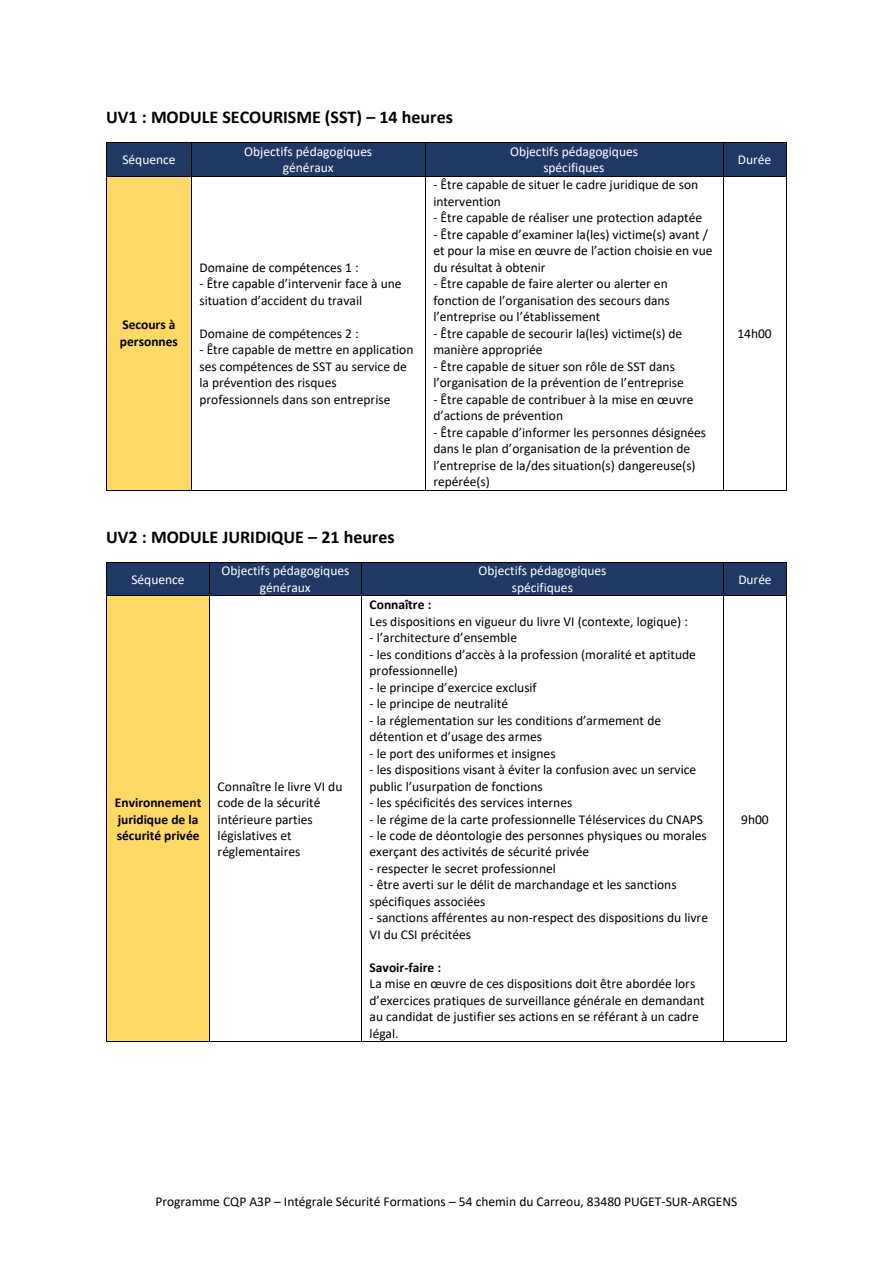
<style>
.page{position:relative;width:893px;height:1263px;background:#fff}
.page>*{position:absolute;margin:0;border:0;box-sizing:border-box;transform-origin:0 0}
.t1{font:700 18px "Calibri";color:#000}
.t2{font:13.5px/16.5px "Calibri";color:#000}
.t3{font:13.5px/16.4px "Calibri";letter-spacing:-.005em;color:#fff;text-align:center}
.t4{font:700 13.5px/16.5px "Calibri";letter-spacing:-.005em;color:#000}
</style>
<div class="page">
<div style="left:107px;top:143px;width:84px;height:33px;background:#1f3864"></div>
<div style="left:192px;top:143px;width:233px;height:33px;background:#1f3864"></div>
<div style="left:426px;top:143px;width:297px;height:33px;background:#1f3864"></div>
<div style="left:723px;top:143px;width:63px;height:33px;background:#1f3864"></div>
<hr style="left:107px;top:142px;width:84px;height:1px;background:#000">
<hr style="left:192px;top:142px;width:233px;height:1px;background:#000">
<hr style="left:426px;top:142px;width:297px;height:1px;background:#000">
<hr style="left:723px;top:142px;width:63px;height:1px;background:#000">
<hr style="left:106px;top:143px;width:1px;height:33px;background:#000">
<hr style="left:191px;top:143px;width:1px;height:33px;background:#000">
<hr style="left:425px;top:143px;width:1px;height:33px;background:#000">
<hr style="left:723px;top:143px;width:1px;height:33px;background:#000">
<hr style="left:786px;top:143px;width:1px;height:33px;background:#000">
<div style="left:107px;top:176px;width:84px;height:314px;background:#ffd966"></div>
<hr style="left:107px;top:176px;width:84px;height:1px;background:#000">
<hr style="left:192px;top:176px;width:233px;height:1px;background:#000">
<hr style="left:426px;top:176px;width:297px;height:1px;background:#000">
<hr style="left:723px;top:176px;width:63px;height:1px;background:#000">
<hr style="left:106px;top:176px;width:1px;height:314px;background:#000">
<hr style="left:107px;top:490px;width:84px;height:1px;background:#000">
<hr style="left:191px;top:176px;width:1px;height:314px;background:#000">
<hr style="left:192px;top:490px;width:233px;height:1px;background:#000">
<hr style="left:425px;top:176px;width:1px;height:314px;background:#000">
<hr style="left:426px;top:490px;width:297px;height:1px;background:#000">
<hr style="left:723px;top:176px;width:1px;height:314px;background:#000">
<hr style="left:723px;top:490px;width:63px;height:1px;background:#000">
<hr style="left:786px;top:176px;width:1px;height:314px;background:#000">
<div style="left:107px;top:563px;width:102px;height:33px;background:#1f3864"></div>
<div style="left:210px;top:563px;width:151px;height:33px;background:#1f3864"></div>
<div style="left:362px;top:563px;width:361px;height:33px;background:#1f3864"></div>
<div style="left:724px;top:563px;width:62px;height:33px;background:#1f3864"></div>
<hr style="left:107px;top:562px;width:102px;height:1px;background:#000">
<hr style="left:210px;top:562px;width:151px;height:1px;background:#000">
<hr style="left:362px;top:562px;width:361px;height:1px;background:#000">
<hr style="left:724px;top:562px;width:62px;height:1px;background:#000">
<hr style="left:106px;top:563px;width:1px;height:33px;background:#000">
<hr style="left:209px;top:563px;width:1px;height:33px;background:#000">
<hr style="left:361px;top:563px;width:1px;height:33px;background:#000">
<hr style="left:723px;top:563px;width:1px;height:33px;background:#000">
<hr style="left:786px;top:563px;width:1px;height:33px;background:#000">
<div style="left:107px;top:596px;width:102px;height:445px;background:#ffd966"></div>
<hr style="left:107px;top:596px;width:102px;height:1px;background:#000">
<hr style="left:210px;top:596px;width:151px;height:1px;background:#000">
<hr style="left:362px;top:596px;width:361px;height:1px;background:#000">
<hr style="left:724px;top:596px;width:62px;height:1px;background:#000">
<hr style="left:106px;top:596px;width:1px;height:445px;background:#000">
<hr style="left:107px;top:1041px;width:102px;height:1px;background:#000">
<hr style="left:209px;top:596px;width:1px;height:445px;background:#000">
<hr style="left:210px;top:1041px;width:151px;height:1px;background:#000">
<hr style="left:361px;top:596px;width:1px;height:445px;background:#000">
<hr style="left:362px;top:1041px;width:361px;height:1px;background:#000">
<hr style="left:723px;top:596px;width:1px;height:445px;background:#000">
<hr style="left:724px;top:1041px;width:62px;height:1px;background:#000">
<hr style="left:786px;top:596px;width:1px;height:445px;background:#000">
<h1 class="t1" style="left:106px;top:110px;width:348px">UV1 : MODULE SECOURISME (SST) – 14 heures</h1>
<p class="t3" style="left:122px;top:152px;width:55px">Séquence</p>
<p class="t3" style="left:244px;top:144px;width:129px">Objectifs pédagogiques généraux</p>
<p class="t3" style="left:510px;top:144px;width:129px">Objectifs pédagogiques spécifiques</p>
<p class="t3" style="left:738px;top:152px;width:35px">Durée</p>
<p class="t4" style="left:120px;top:318px;width:60px">Secours à personnes</p>
<p class="t2" style="left:199px;top:260px;width:161px">Domaine de compétences 1 :</p>
<p class="t2" style="left:199px;top:277px;width:204px">- Être capable d’intervenir face à une situation d’accident du travail</p>
<p class="t2" style="left:199px;top:326px;width:161px">Domaine de compétences 2 :</p>
<p class="t2" style="left:199px;top:342px;width:216px">- Être capable de mettre en application ses compétences de SST au service de la prévention des risques professionnels dans son entreprise</p>
<p class="t2" style="left:433px;top:178px;width:266px">- Être capable de situer le cadre juridique de son intervention</p>
<p class="t2" style="left:433px;top:211px;width:270px">- Être capable de réaliser une protection adaptée</p>
<p class="t2" style="left:433px;top:227px;width:281px">- Être capable d’examiner la(les) victime(s) avant / et pour la mise en œuvre de l’action choisie en vue du résultat à obtenir</p>
<p class="t2" style="left:433px;top:277px;width:238px">- Être capable de faire alerter ou alerter en fonction de l’organisation des secours dans l’entreprise ou l’établissement</p>
<p class="t2" style="left:433px;top:326px;width:251px">- Être capable de secourir la(les) victime(s) de manière appropriée</p>
<p class="t2" style="left:433px;top:359px;width:252px">- Être capable de situer son rôle de SST dans l’organisation de la prévention de l’entreprise</p>
<p class="t2" style="left:433px;top:392px;width:262px">- Être capable de contribuer à la mise en œuvre d’actions de prévention</p>
<p class="t2" style="left:433px;top:425px;width:274px">- Être capable d’informer les personnes désignées dans le plan d’organisation de la prévention de l’entreprise de la/des situation(s) dangereuse(s) repérée(s)</p>
<p class="t2" style="left:737px;top:326px;width:36px">14h00</p>
<h1 class="t1" style="left:106px;top:530px;width:290px">UV2 : MODULE JURIDIQUE – 21 heures</h1>
<p class="t3" style="left:131px;top:572px;width:55px">Séquence</p>
<p class="t3" style="left:221px;top:564px;width:129px">Objectifs pédagogiques généraux</p>
<p class="t3" style="left:479px;top:564px;width:129px">Objectifs pédagogiques spécifiques</p>
<p class="t3" style="left:738px;top:572px;width:35px">Durée</p>
<p class="t4" style="left:115px;top:795px;width:88px">Environnement juridique de la sécurité privée</p>
<p class="t2" style="left:218px;top:779px;width:126px">Connaître le livre VI du code de la sécurité intérieure parties législatives et réglementaires</p>
<p class="t4" style="left:370px;top:598px;width:63px">Connaître :</p>
<p class="t2" style="left:370px;top:614px;width:320px">Les dispositions en vigueur du livre VI (contexte, logique) :</p>
<p class="t2" style="left:370px;top:631px;width:149px">- l’architecture d’ensemble</p>
<p class="t2" style="left:370px;top:647px;width:328px">- les conditions d’accès à la profession (moralité et aptitude professionnelle)</p>
<p class="t2" style="left:370px;top:680px;width:169px">- le principe d’exercice exclusif</p>
<p class="t2" style="left:370px;top:696px;width:140px">- le principe de neutralité</p>
<p class="t2" style="left:370px;top:713px;width:293px">- la réglementation sur les conditions d’armement de détention et d’usage des armes</p>
<p class="t2" style="left:370px;top:746px;width:188px">- le port des uniformes et insignes</p>
<p class="t2" style="left:370px;top:762px;width:328px">- les dispositions visant à éviter la confusion avec un service public l’usurpation de fonctions</p>
<p class="t2" style="left:370px;top:795px;width:204px">- les spécificités des services internes</p>
<p class="t2" style="left:370px;top:812px;width:335px">- le régime de la carte professionnelle Téléservices du CNAPS</p>
<p class="t2" style="left:370px;top:828px;width:339px">- le code de déontologie des personnes physiques ou morales exerçant des activités de sécurité privée</p>
<p class="t2" style="left:370px;top:861px;width:188px">- respecter le secret professionnel</p>
<p class="t2" style="left:370px;top:878px;width:309px">- être averti sur le délit de marchandage et les sanctions spécifiques associées</p>
<p class="t2" style="left:370px;top:911px;width:340px">- sanctions afférentes au non-respect des dispositions du livre<br>VI du CSI précitées</p>
<p class="t4" style="left:370px;top:960px;width:73px">Savoir-faire :</p>
<p class="t2" style="left:370px;top:977px;width:337px">La mise en œuvre de ces dispositions doit être abordée lors d’exercices pratiques de surveillance générale en demandant au candidat de justifier ses actions en se référant à un cadre légal.</p>
<p class="t2" style="left:741px;top:812px;width:29px">9h00</p>
<p class="t2" style="left:155px;top:1195px;width:583px">Programme CQP A3P – Intégrale Sécurité Formations – 54 chemin du Carreou, 83480 PUGET-SUR-ARGENS</p>
</div>
